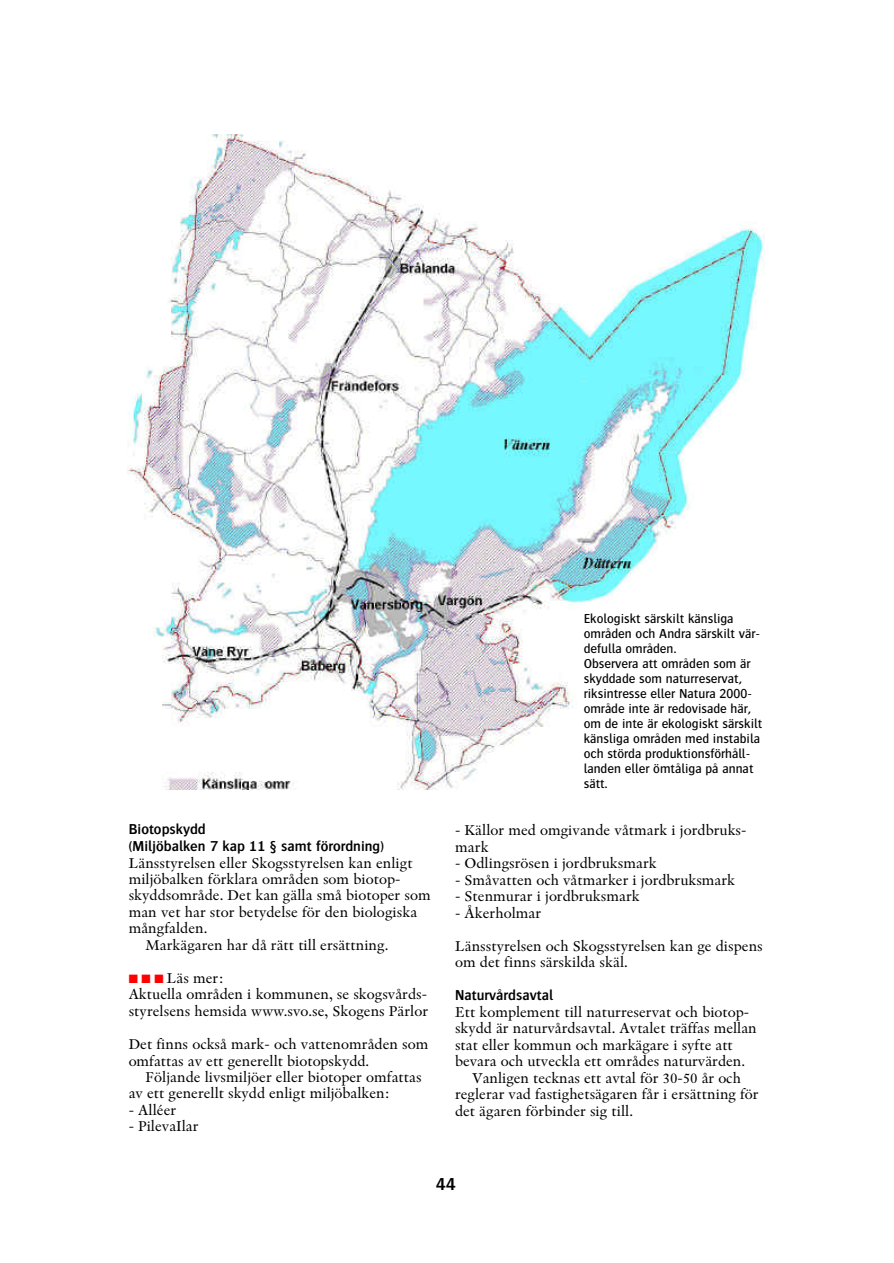
<style>
.page{position:relative;width:894px;height:1263px;background:#fff}
.page>*{position:absolute;margin:0;border:0;box-sizing:border-box;transform-origin:0 0}
.t1{font:600 18px "Bosis";color:#000}
.t2{font:15px/16.5px "Indigo";color:#000}
.t3{font:600 15px/16.5px "Bosis";color:#000}
.t4{font:500 13.5px/15px "Bosis";color:#000}
.s1{color:#f00}
</style>
<div class="page">
<img style="left:127px;top:134px;width:637px;height:655px">
<div style="left:582px;top:612px;width:183px;height:193px;background:#fff"></div>
<p class="t3" style="left:129px;top:821px;width:257px">Biotopskydd<br>(Miljöbalken 7 kap 11 § samt förordning)</p>
<p class="t2" style="left:129px;top:854px;width:286px">Länsstyrelsen eller Skogsstyrelsen kan enligt</p>
<p class="t2" style="left:129px;top:871px;width:273px">miljöbalken förklara områden som biotop-</p>
<p class="t2" style="left:129px;top:887px;width:304px">skyddsområde. Det kan gälla små biotoper som</p>
<p class="t2" style="left:129px;top:904px;width:290px">man vet har stor betydelse för den biologiska</p>
<p class="t2" style="left:129px;top:920px;width:80px">mångfalden.</p>
<p class="t2" style="left:146px;top:937px;width:244px">Markägaren har då rätt till ersättning.</p>
<p class="t2" style="left:129px;top:970px;width:301px"><span class="s1">■</span> <span class="s1">■</span> <span class="s1">■</span> Läs mer:<br>Aktuella områden i kommunen, se skogsvårds&shy;styrelsens hemsida www.svo.se, Skogens Pärlor</p>
<p class="t2" style="left:129px;top:1036px;width:301px">Det finns också mark- och vattenområden som omfattas av ett generellt biotopskydd.</p>
<p class="t2" style="left:129px;top:1069px;width:295px;text-indent:17px">Följande livsmiljöer eller biotoper omfattas av ett generellt skydd enligt miljöbalken:</p>
<p class="t2" style="left:129px;top:1102px;width:49px">- Alléer</p>
<p class="t2" style="left:129px;top:1118px;width:71px">- PilevaIlar</p>
<p class="t4" style="left:584px;top:611px;width:180px">Ekologiskt särskilt känsliga områden och Andra särskilt vär&shy;defulla områden.<br>Observera att områden som är skyddade som naturreservat, riksintresse eller Natura 2000- område inte är redovisade här, om de inte är ekologiskt särskilt känsliga områden med instabila och störda produktionsförhåll&shy;landen eller ömtåliga på annat sätt.</p>
<p class="t2" style="left:455px;top:822px;width:293px">- Källor med omgivande våtmark i jordbruks&shy;mark</p>
<p class="t2" style="left:455px;top:855px;width:203px">- Odlingsrösen i jordbruksmark</p>
<p class="t2" style="left:455px;top:872px;width:282px">- Småvatten och våtmarker i jordbruksmark</p>
<p class="t2" style="left:455px;top:888px;width:186px">- Stenmurar i jordbruksmark</p>
<p class="t2" style="left:455px;top:896px;width:309px;line-height:33px">- Åkerholmar<br>Länsstyrelsen och Skogsstyrelsen kan ge dispens</p>
<p class="t2" style="left:455px;top:954px;width:174px">om det finns särskilda skäl.</p>
<p class="t3" style="left:455px;top:987px;width:100px">Naturvårdsavtal</p>
<p class="t2" style="left:455px;top:1004px;width:296px">Ett komplement till naturreservat och biotop-</p>
<p class="t2" style="left:455px;top:1020px;width:303px">skydd är naturvårdsavtal. Avtalet träffas mellan</p>
<p class="t2" style="left:455px;top:1036px;width:279px">stat eller kommun och markägare i syfte att</p>
<p class="t2" style="left:455px;top:1053px;width:292px">bevara och utveckla ett områdes naturvärden.</p>
<p class="t2" style="left:472px;top:1070px;width:270px">Vanligen tecknas ett avtal för 30-50 år och</p>
<p class="t2" style="left:455px;top:1086px;width:305px">reglerar vad fastighetsägaren får i ersättning för</p>
<p class="t2" style="left:455px;top:1103px;width:180px">det ägaren förbinder sig till.</p>
<p class="t1" style="left:436px;top:1174px;width:21px">44</p>
</div>
